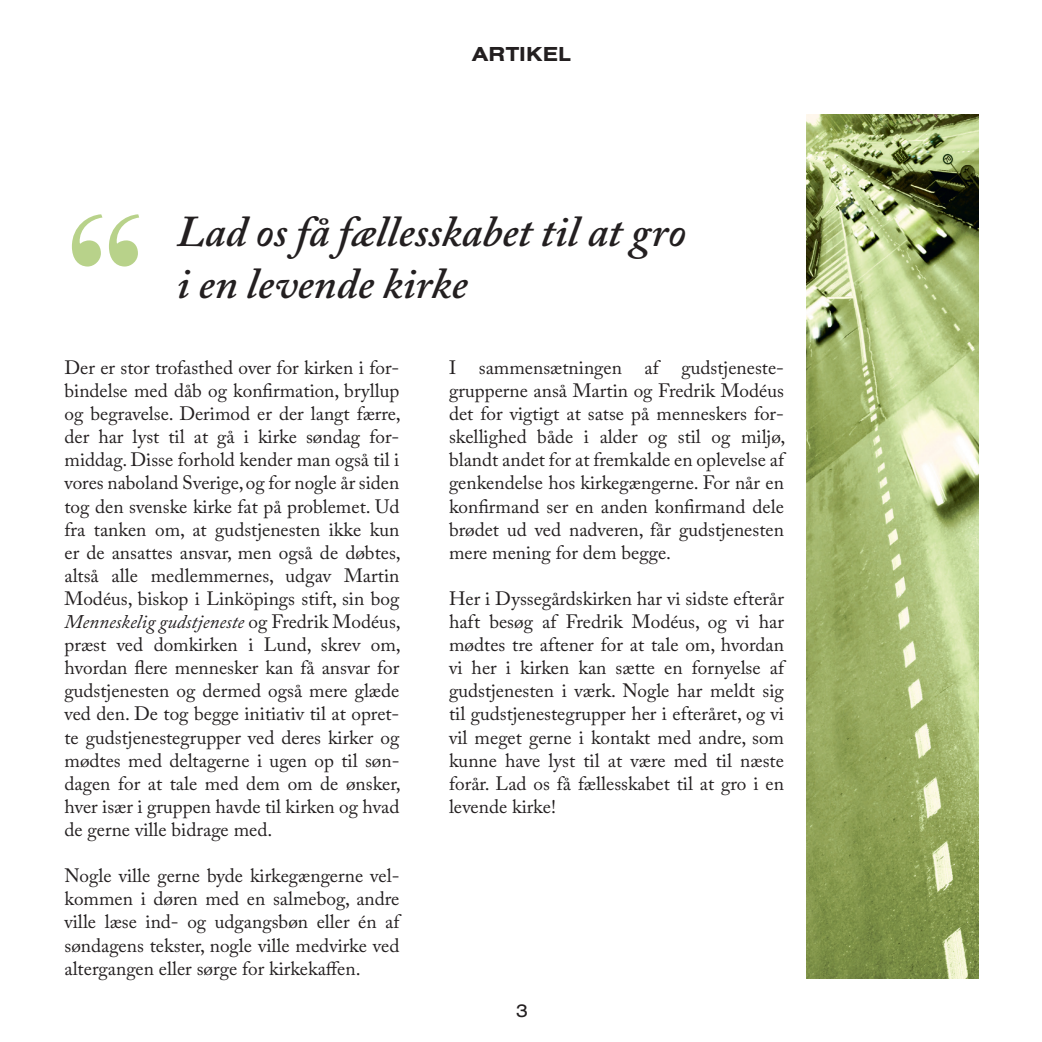
<style>
.page{position:relative;width:1042px;height:1042px;background:#fff}
.page>*{position:absolute;margin:0;border:0;box-sizing:border-box;transform-origin:0 0}
.t1{font:322px "Kepler Std Scn Disp";color:#b8d28a}
.t2{font:italic 600 43.75px "Adobe Caslon Pro";color:#231f20}
.t3{font:700 21px "Nimbus San Ext";color:#231f20}
.t4{font:19.25px/23.1px "Adobe Caslon Pro";color:#231f20;text-align:justify}
.t5{font:19.25px "Nimbus San Ext";color:#231f20}
.s1{font-style:italic}
</style>
<div class="page">
<img style="left:807px;top:114px;width:172px;height:865px">
<p class="t3" style="left:472px;top:42px;width:100px">ARTIKEL</p>
<p class="t1" style="left:64px;top:162px;width:84px">“</p>
<p class="t2" style="left:177px;top:205px;width:510px">Lad os få fællesskabet til at gro</p>
<p class="t2" style="left:177px;top:257px;width:292px">i en levende kirke</p>
<p class="t4" style="left:64px;top:356px;width:338px">Der er stor trofasthed over for kirken i for&shy;bindelse med dåb og konfirmation, bryllup og begravelse. Derimod er der langt færre, der har lyst til at gå i kirke søndag for&shy;middag. Disse forhold kender man også til i vores naboland Sverige, og for nogle år siden tog den svenske kirke fat på problemet. Ud fra tanken om, at gudstjenesten ikke kun er de ansattes ansvar, men også de døbtes, altså alle medlemmernes, udgav Martin Modéus, biskop i Linköpings stift, sin bog <span class="s1">Menneskelig gudstjeneste</span> og Fredrik Modéus, præst ved domkirken i Lund, skrev om, hvordan flere mennesker kan få ansvar for gudstjenesten og dermed også mere glæde ved den. De tog begge initiativ til at opret&shy;te gudstjenestegrupper ved deres kirker og mødtes med deltagerne i ugen op til søn&shy;dagen for at tale med dem om de ønsker, hver især i gruppen havde til kirken og hvad de gerne ville bidrage med.</p>
<p class="t4" style="left:64px;top:864px;width:336px">Nogle ville gerne byde kirkegængerne vel&shy;kommen i døren med en salmebog, andre ville læse ind- og udgangsbøn eller én af søndagens tekster, nogle ville medvirke ved altergangen eller sørge for kirkekaffen.</p>
<p class="t4" style="left:449px;top:356px;width:338px">I sammensætningen af gudstjeneste&shy;grupperne anså Martin og Fredrik Modéus det for vigtigt at satse på menneskers for&shy;skellighed både i alder og stil og miljø, blandt andet for at fremkalde en oplevelse af genkendelse hos kirkegængerne. For når en konfirmand ser en anden konfirmand dele brødet ud ved nadveren, får gudstjenesten mere mening for dem begge.</p>
<p class="t4" style="left:449px;top:587px;width:336px">Her i Dyssegårdskirken har vi sidste efterår haft besøg af Fredrik Modéus, og vi har mødtes tre aftener for at tale om, hvordan vi her i kirken kan sætte en fornyelse af gudstjenesten i værk. Nogle har meldt sig til gudstjenestegrupper her i efteråret, og vi vil meget gerne i kontakt med andre, som kunne have lyst til at være med til næste forår. Lad os få fællesskabet til at gro i en levende kirke!</p>
<p class="t5" style="left:516px;top:999px;width:14px">3</p>
</div>
